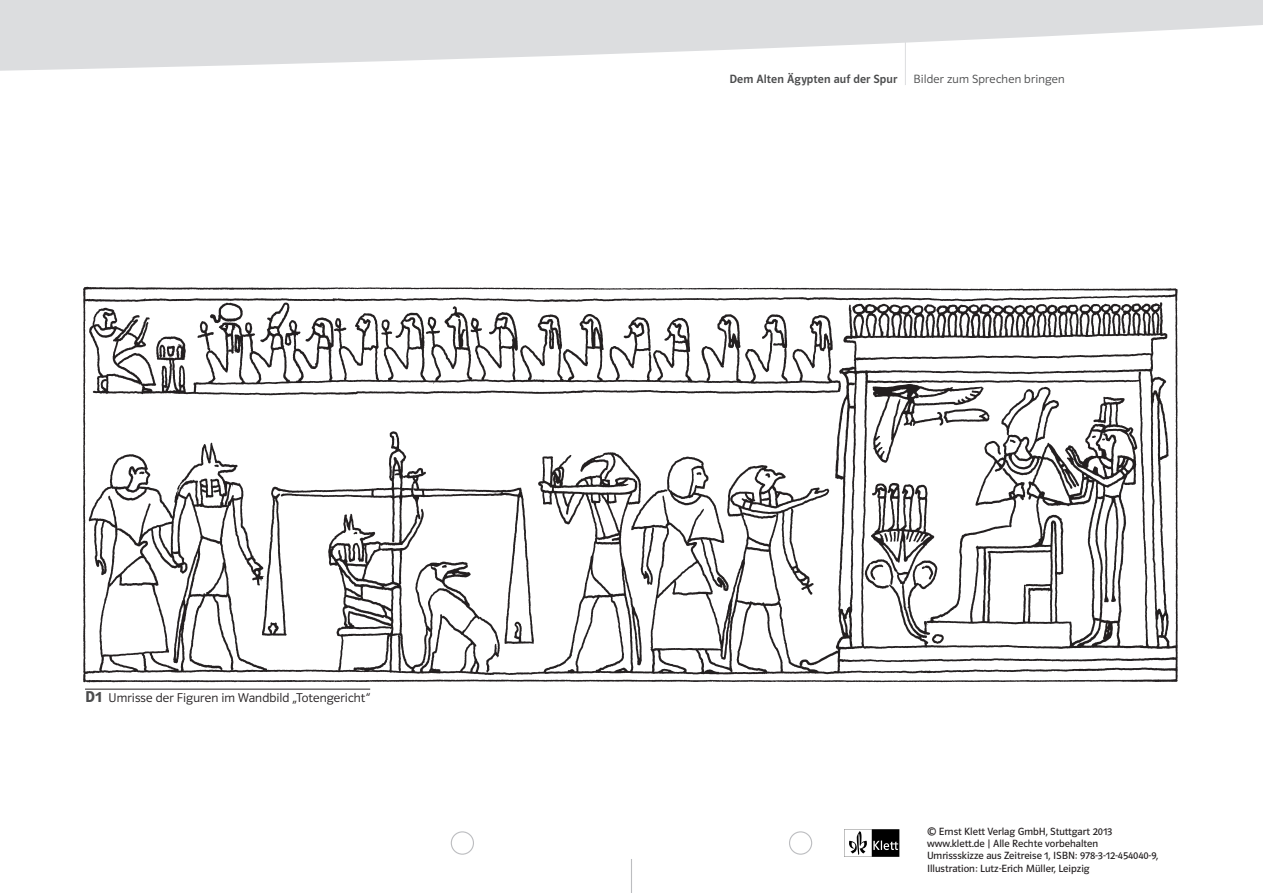
<style>
.page{position:relative;width:1263px;height:893px;background:#fff}
.page>*{position:absolute;margin:0;border:0;box-sizing:border-box;transform-origin:0 0}
.t1{font:12.75px "Polo ST11 K Leicht";letter-spacing:.01em;color:#231f20}
.t2{font:12px "Polo ST11 K Krftg";letter-spacing:.01em;color:#4b4c4d}
.t3{font:12px "Polo ST11 K Leicht";letter-spacing:.015em;color:#4b4c4d}
.t4{font:10.5px/12.3px "Polo ST11 K Buch";color:#231f20}
.s1{font-family:"Polo ST11 K Hfett";font-size:15.75px;color:#4b4c4d}
</style>
<div class="page">
<hr style="left:631px;top:859px;width:1px;height:34px;background:#bcbdc0">
<div style="left:451px;top:831px;width:23px;height:24px;border:1px solid #bcbdc0;border-radius:50%"></div>
<div style="left:789px;top:831px;width:23px;height:24px;border:1px solid #bcbdc0;border-radius:50%"></div>
<svg style="left:844px;top:829px;width:55px;height:28px"></svg>
<img style="left:83px;top:286px;width:1095px;height:403px">
<hr style="left:85px;top:689px;width:285px;height:1px;background:#231f20">
<hr style="left:905px;top:0;width:1px;height:85px;background:#dcdddf">
<svg style="left:0;top:0;width:1263px;height:71px;fill:#dcdddf"></svg>
<p class="t1" style="left:85px;top:691px;width:287px"><span class="s1">D 1</span> Umrisse der Figuren im Wandbild „Totengericht“</p>
<p class="t2" style="left:729px;top:72px;width:169px">Dem Alten Ägypten auf der Spur</p>
<p class="t3" style="left:913px;top:72px;width:153px">Bilder zum Sprechen bringen</p>
<p class="t4" style="left:927px;top:826px;width:233px">© Ernst Klett Verlag GmbH, Stuttgart 2013 www.klett.de | Alle Rechte vorbehalten<br>Umrissskizze aus Zeitreise 1, ISBN: 978-3-12-454040-9, Illustration: Lutz-Erich Müller, Leipzig</p>
</div>
